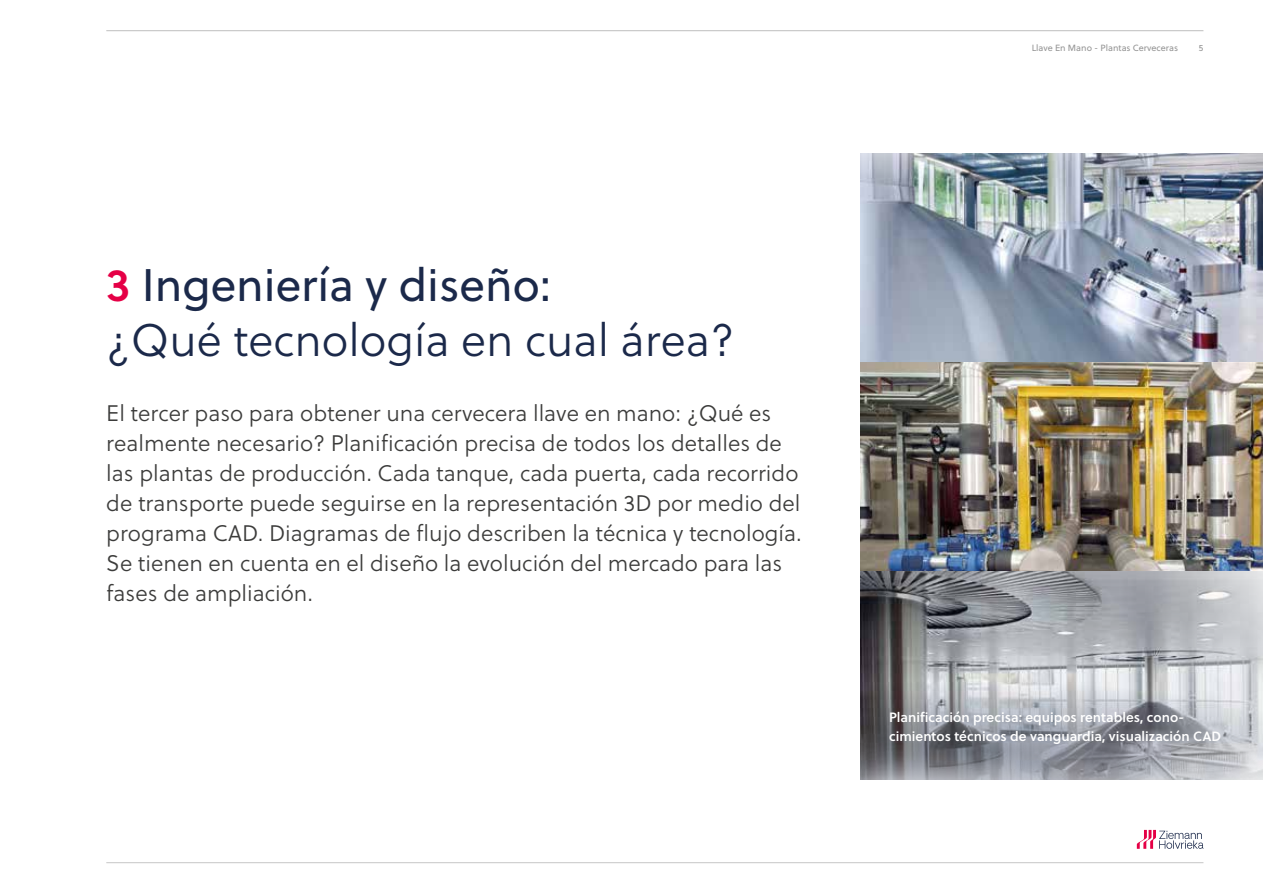
<style>
.page{position:relative;width:1263px;height:893px;background:#fff}
.page>*{position:absolute;margin:0;border:0;box-sizing:border-box;transform-origin:0 0}
.t1{font:45.6px "Soleil Lt";color:#1b294a}
.t2{font:45.6px "Soleil";color:#1b294a}
.t3{font:22.5px/30px "Soleil Lt";color:#3c3c3b}
.t4{font:13.5px/19.5px "Soleil Sb";color:#fff}
.t5{font:9px "Soleil";color:#949494}
.s1{font-family:"Soleil Sb";color:#e50046}
</style>
<div class="page">
<hr style="left:106px;top:30px;width:1097px;height:1px;background:#c6c6c6">
<hr style="left:106px;top:862px;width:1097px;height:1px;background:#c6c6c6">
<svg style="left:1137px;top:830px;width:66px;height:19px"></svg>
<img style="left:860px;top:154px;width:403px;height:514px">
<svg style="left:860px;top:668px;width:403px;height:112px;background:#a2a4aa"></svg>
<h1 class="t2" style="left:106px;top:252px;width:446px"><span class="s1">3</span> Ingeniería y diseño:</h1>
<h1 class="t1" style="left:106px;top:308px;width:630px">¿Qué tecnología en cual área?</h1>
<p class="t3" style="left:106px;top:398px;width:697px">El tercer paso para obtener una cervecera llave en mano: ¿Qué es realmente necesario? Planificación precisa de todos los detalles de las plantas de producción. Cada tanque, cada puerta, cada recorrido de transporte puede seguirse en la representación 3D por medio del programa CAD. Diagramas de flujo describen la técnica y tecnología.<br>Se tienen en cuenta en el diseño la evolución del mercado para las fases de ampliación.</p>
<p class="t5" style="left:1032px;top:41px;width:148px">Llave En Mano - Plantas Cerveceras</p>
<p class="t5" style="left:1199px;top:41px;width:6px">5</p>
<p class="t4" style="left:889px;top:707px;width:334px">Planificación precisa: equipos rentables, cono&shy;cimientos técnicos de vanguardia, visualización CAD</p>
</div>
